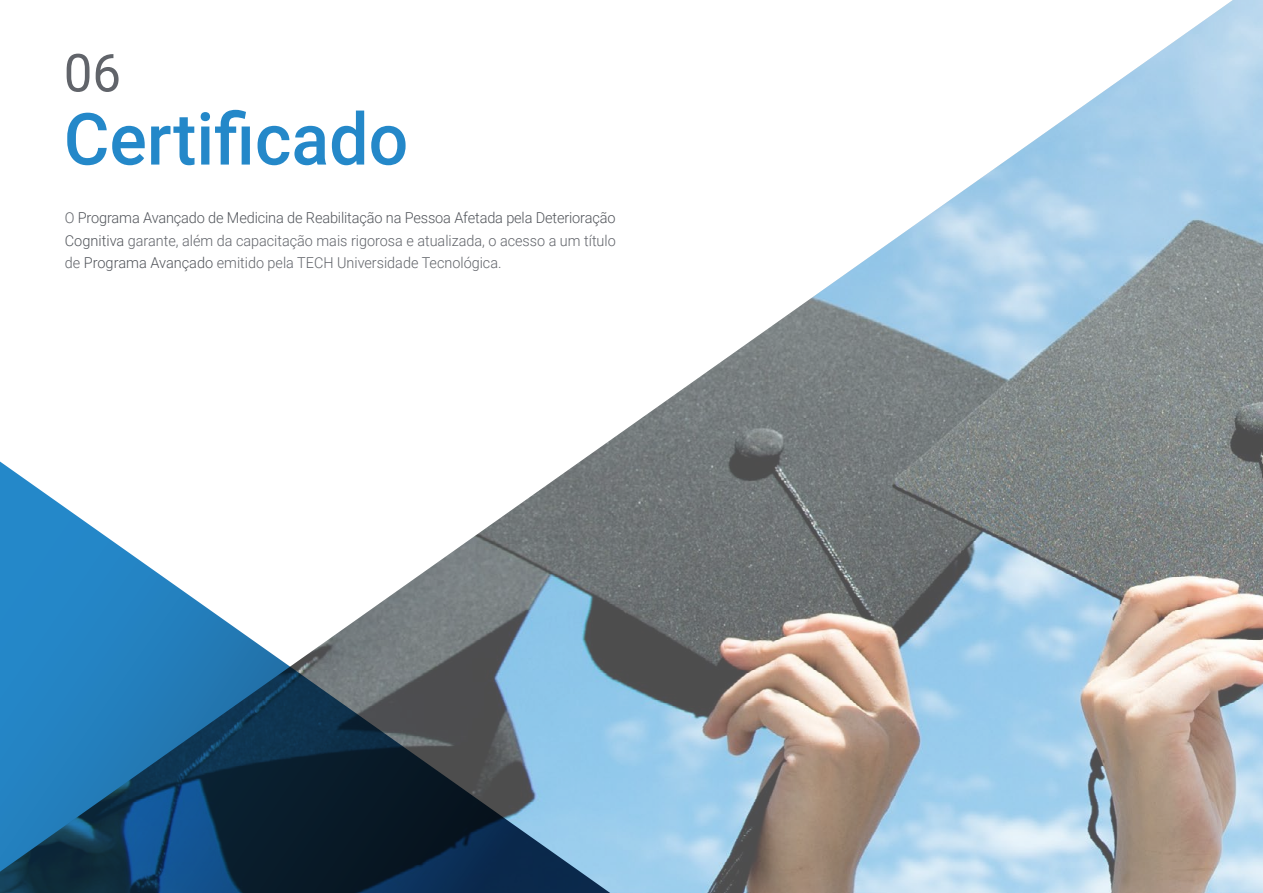
<style>
.page{position:relative;width:1263px;height:893px;background:#fff}
.page>*{position:absolute;margin:0;border:0;box-sizing:border-box;transform-origin:0 0}
.t1{font:500 72px "Roboto";color:#2488c9}
.t2{font:52.5px "Roboto";color:#61646a}
.t3{font:300 15px/22.5px "Roboto";color:#61646a;text-align:justify;scale:.96 1}
.s1{color:#52555b}
</style>
<div class="page">
<img style="left:602px;top:0;width:661px;height:893px">
<svg style="left:0;top:446px;width:640px;height:447px"></svg>
<h2 class="t2" style="left:64px;top:36px;width:59px">06</h2>
<h1 class="t1" style="left:64px;top:89px;width:346px">Certificado</h1>
<p class="t3" style="left:65px;top:206px;width:575px">O <span class="s1">Programa Avançado de Medicina de Reabilitação na Pessoa Afetada pela Deterioração Cognitiva</span> garante, além da capacitação mais rigorosa e atualizada, o acesso a um título de <span class="s1">Programa Avançado</span> emitido pela TECH Universidade Tecnológica.</p>
</div>
